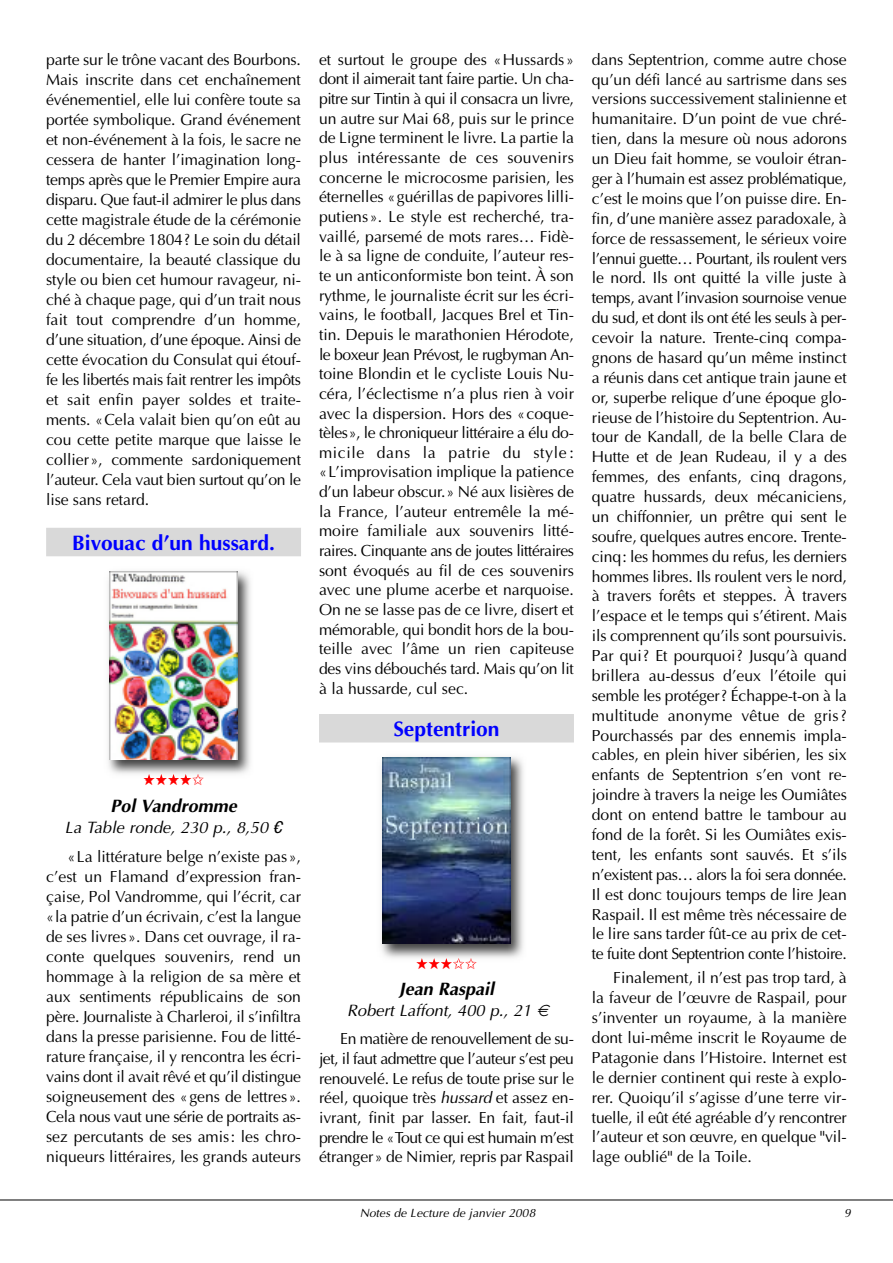
<style>
.page{position:relative;width:893px;height:1263px;background:#fff}
.page>*{position:absolute;margin:0;border:0;box-sizing:border-box;transform-origin:0 0}
.t1{font:700 21px "Optima";color:#00f}
.t2{font:italic 700 18px "Optima";color:#000}
.t3{font:italic 16.5px "Optima";color:#000}
.t4{font:16.2px/20px "Optima";letter-spacing:-.01em;color:#000;text-align:justify}
.t5{font:15px "Zapf Dingbats ITC";color:#f00}
.t6{font:italic 12px "Optima";letter-spacing:.005em;color:#000}
.s1{font-family:"Microsoft Sans Serif"}
.s2{font-style:italic}
</style>
<div class="page">
<hr style="left:0;top:1200px;width:893px;height:1px;background:#000">
<div style="left:46px;top:528px;width:255px;height:28px;background:#d9d9d9"></div>
<div style="left:319px;top:714px;width:255px;height:28px;background:#d9d9d9"></div>
<img style="left:381px;top:756px;width:143px;height:202px">
<img style="left:416px;top:958px;width:61px;height:6px">
<img style="left:383px;top:758px;width:127px;height:185px">
<img style="left:108px;top:571px;width:143px;height:203px">
<img style="left:143px;top:774px;width:61px;height:5px">
<img style="left:110px;top:572px;width:127px;height:188px">
<p class="t4" style="left:46px;top:49px;width:256px">parte sur le trône vacant des Bourbons.<br>Mais inscrite dans cet enchaînement événementiel, elle lui confère toute sa portée symbolique. Grand événement et non-événement à la fois, le sacre ne cessera de hanter l’imagination long&shy;temps après que le Premier Empire aura disparu. Que faut-il admirer le plus dans cette magistrale étude de la cérémonie du 2 décembre 1804? Le soin du détail documentaire, la beauté classique du style ou bien cet humour ravageur, ni&shy;ché à chaque page, qui d’un trait nous fait tout comprendre d’un homme, d’une situation, d’une époque. Ainsi de cette évocation du Consulat qui étouf&shy;fe les libertés mais fait rentrer les impôts et sait enfin payer soldes et traite&shy;ments. «Cela valait bien qu’on eût au cou cette petite marque que laisse le collier», commente sardoniquement l’auteur. Cela vaut bien surtout qu’on le lise sans retard.</p>
<p class="t1" style="left:72px;top:531px;width:205px">Bivouac d’un hussard.</p>
<p class="t5" style="left:143px;top:770px;width:63px">★★★★✩</p>
<p class="t2" style="left:110px;top:795px;width:128px">Pol Vandromme</p>
<p class="t3" style="left:65px;top:818px;width:223px">La Table ronde, 230 p., 8,50 <span class="s1">€</span></p>
<p class="t4" style="left:46px;top:846px;width:256px;text-indent:21px">«La littérature belge n’existe pas», c’est un Flamand d’expression fran&shy;çaise, Pol Vandromme, qui l’écrit, car «la patrie d’un écrivain, c’est la langue de ses livres». Dans cet ouvrage, il ra&shy;conte quelques souvenirs, rend un hommage à la religion de sa mère et aux sentiments républicains de son père. Journaliste à Charleroi, il s’infiltra dans la presse parisienne. Fou de litté&shy;rature française, il y rencontra les écri&shy;vains dont il avait rêvé et qu’il distingue soigneusement des «gens de lettres».<br>Cela nous vaut une série de portraits as&shy;sez percutants de ses amis: les chro&shy;niqueurs littéraires, les grands auteurs</p>
<p class="t4" style="left:319px;top:49px;width:256px">et surtout le groupe des «Hussards» dont il aimerait tant faire partie. Un cha&shy;pitre sur Tintin à qui il consacra un livre, un autre sur Mai 68, puis sur le prince de Ligne terminent le livre. La partie la plus intéressante de ces souvenirs concerne le microcosme parisien, les éternelles «guérillas de papivores lilli&shy;putiens». Le style est recherché, tra&shy;vaillé, parsemé de mots rares… Fidè&shy;le à sa ligne de conduite, l’auteur res&shy;te un anticonformiste bon teint. À son rythme, le journaliste écrit sur les écri&shy;vains, le football, Jacques Brel et Tin&shy;tin. Depuis le marathonien Hérodote, le boxeur Jean Prévost, le rugbyman An&shy;toine Blondin et le cycliste Louis Nu&shy;céra, l’éclectisme n’a plus rien à voir avec la dispersion. Hors des «coque&shy;tèles», le chroniqueur littéraire a élu do&shy;micile dans la patrie du style : «L’improvisation implique la patience d’un labeur obscur.» Né aux lisières de la France, l’auteur entremêle la mé&shy;moire familiale aux souvenirs litté&shy;raires. Cinquante ans de joutes littéraires sont évoqués au fil de ces souvenirs avec une plume acerbe et narquoise.<br>On ne se lasse pas de ce livre, disert et mémorable, qui bondit hors de la bou&shy;teille avec l’âme un rien capiteuse des vins débouchés tard. Mais qu’on lit à la hussarde, cul sec.</p>
<p class="t1" style="left:393px;top:716px;width:108px">Septentrion</p>
<p class="t5" style="left:416px;top:955px;width:63px">★★★✩✩</p>
<p class="t2" style="left:399px;top:978px;width:97px">Jean Raspail</p>
<p class="t3" style="left:347px;top:1001px;width:186px">Robert Laffont, 400 p., 21</p>
<p class="t4" style="left:319px;top:1029px;width:256px;text-indent:21px">En matière de renouvellement de su&shy;jet, il faut admettre que l’auteur s’est peu renouvelé. Le refus de toute prise sur le réel, quoique très <span class="s2">hussard</span> et assez en&shy;ivrant, finit par lasser. En fait, faut-il prendre le «Tout ce qui est humain m’est étranger» de Nimier, repris par Raspail</p>
<p class="t4" style="left:592px;top:49px;width:256px">dans Septentrion, comme autre chose qu’un défi lancé au sartrisme dans ses versions successivement stalinienne et humanitaire. D’un point de vue chré&shy;tien, dans la mesure où nous adorons un Dieu fait homme, se vouloir étran&shy;ger à l’humain est assez problématique, c’est le moins que l’on puisse dire. En&shy;fin, d’une manière assez paradoxale, à force de ressassement, le sérieux voire l’ennui guette… Pourtant, ils roulent vers le nord. Ils ont quitté la ville juste à temps, avant l’invasion sournoise venue du sud, et dont ils ont été les seuls à per&shy;cevoir la nature. Trente-cinq compa&shy;gnons de hasard qu’un même instinct a réunis dans cet antique train jaune et or, superbe relique d’une époque glo&shy;rieuse de l’histoire du Septentrion. Au&shy;tour de Kandall, de la belle Clara de Hutte et de Jean Rudeau, il y a des femmes, des enfants, cinq dragons, quatre hussards, deux mécaniciens, un chiffonnier, un prêtre qui sent le soufre, quelques autres encore. Trente&shy;cinq: les hommes du refus, les derniers hommes libres. Ils roulent vers le nord, à travers forêts et steppes. À travers l’espace et le temps qui s’étirent. Mais ils comprennent qu’ils sont poursuivis.<br>Par qui? Et pourquoi? Jusqu’à quand brillera au-dessus d’eux l’étoile qui semble les protéger? Échappe-t-on à la multitude anonyme vêtue de gris?<br>Pourchassés par des ennemis impla&shy;cables, en plein hiver sibérien, les six enfants de Septentrion s’en vont re&shy;joindre à travers la neige les Oumiâtes dont on entend battre le tambour au fond de la forêt. Si les Oumiâtes exis&shy;tent, les enfants sont sauvés. Et s’ils n’existent pas… alors la foi sera donnée.<br>Il est donc toujours temps de lire Jean Raspail. Il est même très nécessaire de le lire sans tarder fût-ce au prix de cet&shy;te fuite dont Septentrion conte l’histoire.</p>
<p class="t4" style="left:592px;top:968px;width:256px;text-indent:21px">Finalement, il n’est pas trop tard, à la faveur de l’œuvre de Raspail, pour s’inventer un royaume, à la manière dont lui-même inscrit le Royaume de Patagonie dans l’Histoire. Internet est le dernier continent qui reste à explo&shy;rer. Quoiqu’il s’agisse d’une terre vir&shy;tuelle, il eût été agréable d’y rencontrer l’auteur et son œuvre, en quelque "vil&shy;lage oublié" de la Toile.</p>
<p class="t6" style="left:360px;top:1206px;width:177px">Notes de Lecture de janvier 2008</p>
<p class="t6" style="left:844px;top:1206px;width:8px">9</p>
</div>
